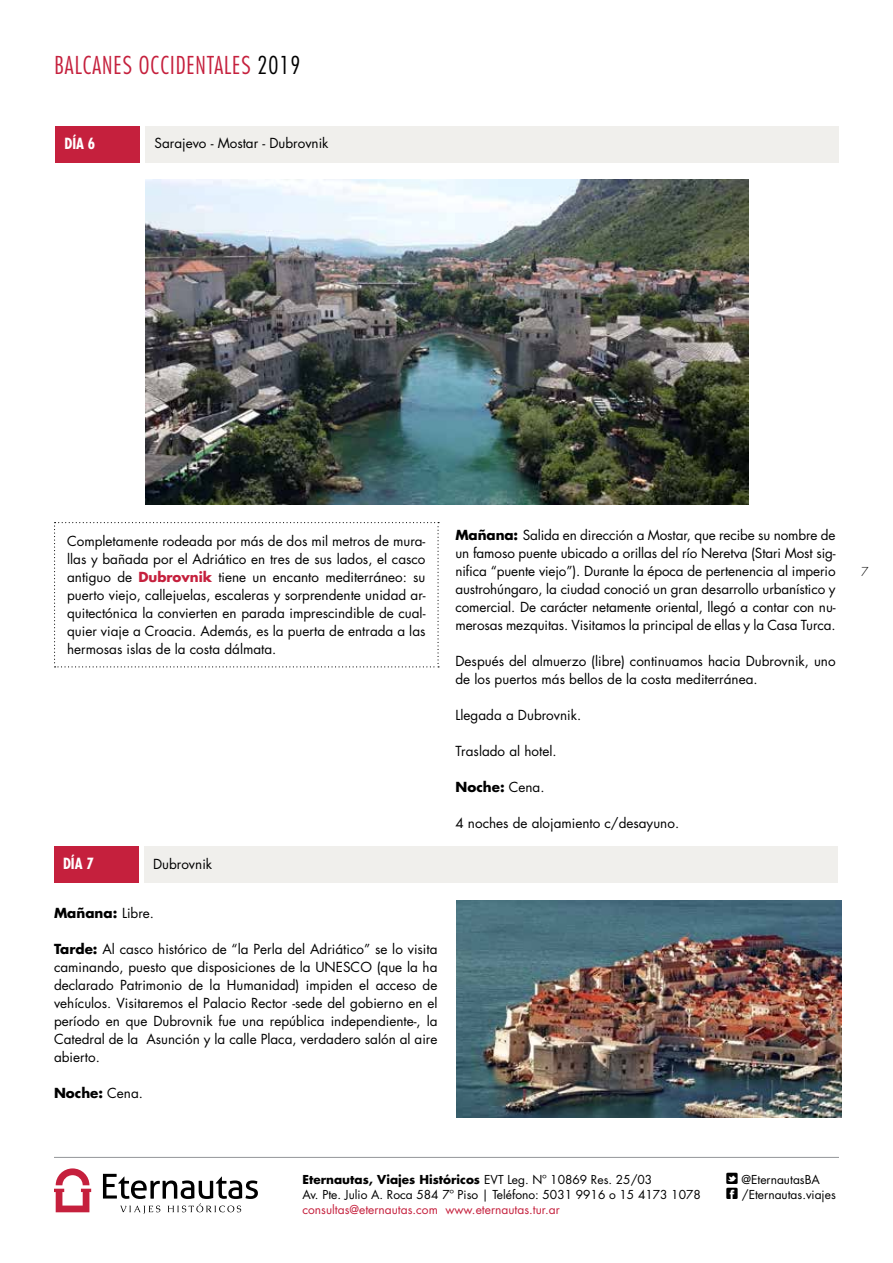
<style>
.page{position:relative;width:893px;height:1263px;background:#fff}
.page>*{position:absolute;margin:0;border:0;box-sizing:border-box;transform-origin:0 0}
.t1{font:300 condensed 24px "Futura Std";letter-spacing:.04em;color:#c5203d}
.t2{font:700 condensed 15px "Futura Std";color:#fff}
.t3{font:13.5px/18px "Futura Std";color:#000;text-align:justify}
.t4{font:700 13.5px "Futura Std";color:#000}
.t5{font:12px/15px "Futura Std";color:#000}
.t6{font:12px "Futura Std";color:#c5203d}
.t7{font:300 12px "Futura Std";color:#000}
.s1{color:#000}
.s2{font-weight:700;color:#c5203d}
.s3{font-weight:400}
.s4{font-weight:700}
</style>
<div class="page">
<hr style="left:54px;top:1157px;width:785px;height:1px;background:#939598">
<svg style="left:54px;top:1168px;width:37px;height:44px"></svg>
<svg style="left:103px;top:1174px;width:155px;height:40px"></svg>
<img style="left:146px;top:180px;width:603px;height:324px">
<div style="left:56px;top:126px;width:84px;height:36px;background:#c5203d"></div>
<div style="left:146px;top:126px;width:693px;height:36px;background:#f0efec"></div>
<div style="left:54px;top:847px;width:84px;height:36px;background:#c5203d"></div>
<div style="left:144px;top:847px;width:693px;height:36px;background:#f0efec"></div>
<svg style="left:54px;top:522px;width:385px;height:145px"></svg>
<img style="left:456px;top:900px;width:386px;height:217px">
<h1 class="t1" style="left:54px;top:51px;width:247px">BALCANES OCCIDENTALES <span class="s1">2019</span></h1>
<p class="t2" style="left:64px;top:134px;width:32px">DÍA 6</p>
<p class="t3" style="left:154px;top:135px;width:176px">Sarajevo - Mostar - Dubrovnik</p>
<p class="t3" style="left:67px;top:532px;width:360px">Completamente rodeada por más de dos mil metros de mura&shy;llas y bañada por el Adriático en tres de sus lados, el casco antiguo de <span class="s2">Dubrovnik</span> tiene un encanto mediterráneo: su puerto viejo, callejuelas, escaleras y sorprendente unidad ar&shy;quitectónica la convierten en parada imprescindible de cual&shy;quier viaje a Croacia. Además, es la puerta de entrada a las hermosas islas de la costa dálmata.</p>
<p class="t2" style="left:63px;top:854px;width:32px">DÍA 7</p>
<p class="t3" style="left:153px;top:855px;width:61px">Dubrovnik</p>
<p class="t4" style="left:54px;top:904px;width:102px">Mañana: <span class="s3">Libre.</span></p>
<p class="t3" style="left:54px;top:940px;width:385px"><span class="s4">Tarde:</span> Al casco histórico de “la Perla del Adriático” se lo visita caminando, puesto que disposiciones de la UNESCO (que la ha declarado Patrimonio de la Humanidad) impiden el acceso de vehículos. Visitaremos el Palacio Rector -sede del gobierno en el período en que Dubrovnik fue una república independiente-, la Catedral de la Asunción y la calle Placa, verdadero salón al aire abierto.</p>
<p class="t4" style="left:54px;top:1084px;width:91px">Noche: <span class="s3">Cena.</span></p>
<p class="t3" style="left:455px;top:526px;width:382px"><span class="s4">Mañana:</span> Salida en dirección a Mostar, que recibe su nombre de un famoso puente ubicado a orillas del río Neretva (Stari Most sig&shy;nifica “puente viejo”). Durante la época de pertenencia al imperio austrohúngaro, la ciudad conoció un gran desarrollo urbanístico y comercial. De carácter netamente oriental, llegó a contar con nu&shy;merosas mezquitas. Visitamos la principal de ellas y la Casa Turca.</p>
<p class="t3" style="left:455px;top:652px;width:382px">Después del almuerzo (libre) continuamos hacia Dubrovnik, uno de los puertos más bellos de la costa mediterránea.</p>
<p class="t3" style="left:455px;top:706px;width:127px">Llegada a Dubrovnik.</p>
<p class="t3" style="left:455px;top:742px;width:103px">Traslado al hotel.</p>
<p class="t4" style="left:455px;top:778px;width:91px">Noche: <span class="s3">Cena.</span></p>
<p class="t3" style="left:455px;top:814px;width:225px">4 noches de alojamiento c/desayuno.</p>
<p class="t7" style="left:861px;top:564px;width:9px">7</p>
<p class="t5" style="left:302px;top:1172px;width:400px"><span class="s4">Eternautas, Viajes Históricos</span> EVT Leg. Nº 10869 Res. 25/03<br>Av. Pte. Julio A. Roca 584 7º Piso | Teléfono: 5031 9916 o 15 4173 1078</p>
<p class="t6" style="left:302px;top:1202px;width:259px">consultas@eternautas.com www.eternautas.tur.ar</p>
<p class="t5" style="left:741px;top:1172px;width:80px">@EternautasBA</p>
<p class="t5" style="left:726px;top:1187px;width:111px">❑ /Eternautas.viajes</p>
</div>
